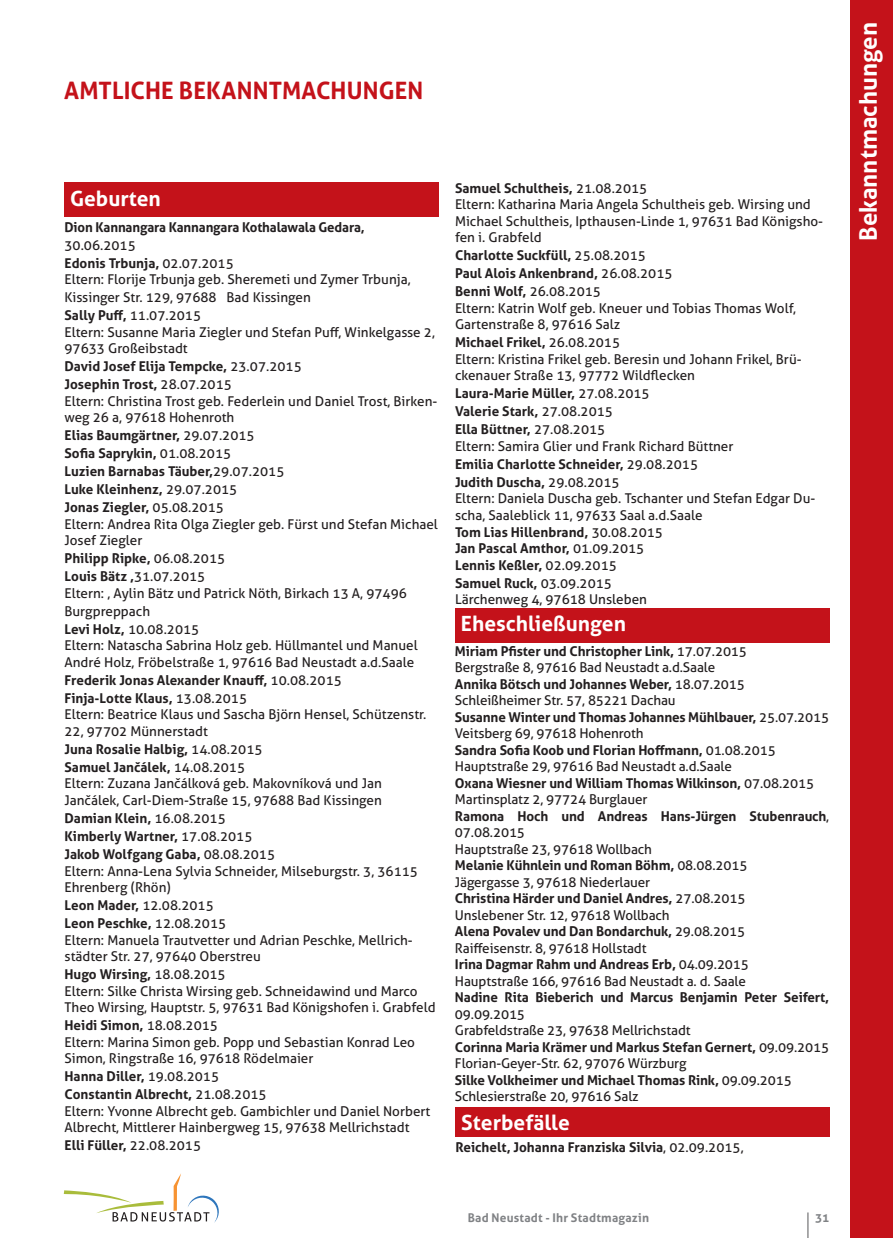
<style>
.page{position:relative;width:893px;height:1238px;background:#fff}
.page>*{position:absolute;margin:0;border:0;box-sizing:border-box;transform-origin:0 0}
.t1{font:700 24px "Aller";letter-spacing:.005em;color:#c4121a}
.t2{font:700 24px "Aller";color:#fff}
.t3{font:700 21px "Aller";color:#fff}
.t4{font:13.5px/16.5px "Aller";color:#231f20}
.t5{font:700 13.5px/18px "Aller";color:#231f20}
.t6{font:700 12px "Aller";letter-spacing:.02em;color:#808285}
.s1{font-weight:700}
.s2{font-weight:400}
</style>
<div class="page">
<svg style="left:808px;top:1212px;width:1px;height:25px"></svg>
<svg style="left:64px;top:1173px;width:155px;height:49px"></svg>
<div style="left:850px;top:0;width:43px;height:1237px;background:#c4121a"></div>
<div style="left:64px;top:183px;width:374px;height:34px;background:#c4121a"></div>
<div style="left:455px;top:608px;width:374px;height:34px;background:#c4121a"></div>
<div style="left:455px;top:1107px;width:375px;height:30px;background:#c4121a"></div>
<h1 class="t1" style="left:64px;top:76px;width:360px">amtliche bekanntmachungen</h1>
<h2 class="t3" style="left:70px;top:185px;width:92px">Geburten</h2>
<p class="t5" style="left:65px;top:218px;width:302px">Dion Kannangara Kannangara Kothalawala Gedara,</p>
<p class="t4" style="left:65px;top:236px;width:171px;line-height:18px">30.06.2015<br><span class="s1">Edonis Trbunja,</span> 02.07.2015</p>
<p class="t4" style="left:65px;top:270px;width:348px;line-height:18px">Eltern: Florije Trbunja geb. Sheremeti und Zymer Trbunja,<br>Kissinger Str. 129, 97688 Bad Kissingen<br><span class="s1">Sally Puff,</span> 11.07.2015</p>
<p class="t4" style="left:65px;top:324px;width:372px">Eltern: Susanne Maria Ziegler und Stefan Puff, Winkelgasse 2,<br>97633 Großeibstadt</p>
<p class="t5" style="left:65px;top:357px;width:239px">David Josef Elija Tempcke, <span class="s2">23.07.2015<br></span>Josephin Trost, <span class="s2">28.07.2015</span></p>
<p class="t4" style="left:65px;top:393px;width:374px">Eltern: Christina Trost geb. Federlein und Daniel Trost, Birken&shy;weg 26 a, 97618 Hohenroth</p>
<p class="t5" style="left:65px;top:426px;width:221px">Elias Baumgärtner, <span class="s2">29.07.2015<br></span>Sofia Saprykin, <span class="s2">01.08.2015<br></span>Luzien Barnabas Täuber,<span class="s2">29.07.2015<br></span>Luke Kleinhenz, <span class="s2">29.07.2015<br></span>Jonas Ziegler, <span class="s2">05.08.2015</span></p>
<p class="t4" style="left:65px;top:516px;width:375px">Eltern: Andrea Rita Olga Ziegler geb. Fürst und Stefan Michael<br>Josef Ziegler</p>
<p class="t5" style="left:65px;top:549px;width:162px">Philipp Ripke, <span class="s2">06.08.2015<br></span>Louis Bätz ,<span class="s2">31.07.2015</span></p>
<p class="t4" style="left:65px;top:584px;width:344px;line-height:18px">Eltern: , Aylin Bätz und Patrick Nöth, Birkach 13 A, 97496<br>Burgpreppach<br><span class="s1">Levi Holz,</span> 10.08.2015</p>
<p class="t4" style="left:65px;top:637px;width:355px">Eltern: Natascha Sabrina Holz geb. Hüllmantel und Manuel<br>André Holz, Fröbelstraße 1, 97616 Bad Neustadt a.d.Saale</p>
<p class="t5" style="left:65px;top:671px;width:279px">Frederik Jonas Alexander Knauff, <span class="s2">10.08.2015<br></span>Finja-Lotte Klaus, <span class="s2">13.08.2015</span></p>
<p class="t4" style="left:65px;top:706px;width:363px">Eltern: Beatrice Klaus und Sascha Björn Hensel, Schützenstr.<br>22, 97702 Münnerstadt</p>
<p class="t5" style="left:65px;top:740px;width:200px">Juna Rosalie Halbig, <span class="s2">14.08.2015<br></span>Samuel Jančálek, <span class="s2">14.08.2015</span></p>
<p class="t4" style="left:65px;top:775px;width:319px">Eltern: Zuzana Jančálková geb. Makovníková und Jan<br>Jančálek, Carl-Diem-Straße 15, 97688 Bad Kissingen</p>
<p class="t5" style="left:65px;top:809px;width:212px">Damian Klein, <span class="s2">16.08.2015<br></span>Kimberly Wartner, <span class="s2">17.08.2015<br></span>Jakob Wolfgang Gaba, <span class="s2">08.08.2015</span></p>
<p class="t4" style="left:65px;top:862px;width:355px">Eltern: Anna-Lena Sylvia Schneider, Milseburgstr. 3, 36115<br>Ehrenberg (Rhön)</p>
<p class="t5" style="left:65px;top:896px;width:163px">Leon Mader, <span class="s2">12.08.2015<br></span>Leon Peschke, <span class="s2">12.08.2015</span></p>
<p class="t4" style="left:65px;top:931px;width:350px">Eltern: Manuela Trautvetter und Adrian Peschke, Mellrich&shy;städter Str. 27, 97640 Oberstreu</p>
<p class="t4" style="left:65px;top:965px;width:373px"><span class="s1">Hugo Wirsing,</span> 18.08.2015<br>Eltern: Silke Christa Wirsing geb. Schneidawind und Marco<br>Theo Wirsing, Hauptstr. 5, 97631 Bad Königshofen i. Grabfeld</p>
<p class="t4" style="left:65px;top:1016px;width:352px"><span class="s1">Heidi Simon,</span> 18.08.2015<br>Eltern: Marina Simon geb. Popp und Sebastian Konrad Leo<br>Simon, Ringstraße 16, 97618 Rödelmaier</p>
<p class="t5" style="left:65px;top:1067px;width:204px">Hanna Diller, <span class="s2">19.08.2015<br></span>Constantin Albrecht, <span class="s2">21.08.2015</span></p>
<p class="t4" style="left:65px;top:1102px;width:367px">Eltern: Yvonne Albrecht geb. Gambichler und Daniel Norbert<br>Albrecht, Mittlerer Hainbergweg 15, 97638 Mellrichstadt</p>
<p class="t5" style="left:65px;top:1136px;width:138px">Elli Füller, <span class="s2">22.08.2015</span></p>
<p class="t4" style="left:455px;top:180px;width:370px"><span class="s1">Samuel Schultheis,</span> 21.08.2015<br>Eltern: Katharina Maria Angela Schultheis geb. Wirsing und Michael Schultheis, Ipthausen-Linde 1, 97631 Bad Königsho&shy;fen i. Grabfeld</p>
<p class="t5" style="left:455px;top:246px;width:219px">Charlotte Suckfüll, <span class="s2">25.08.2015<br></span>Paul Alois Ankenbrand, <span class="s2">26.08.2015<br></span>Benni Wolf, <span class="s2">26.08.2015</span></p>
<p class="t4" style="left:455px;top:300px;width:343px">Eltern: Katrin Wolf geb. Kneuer und Tobias Thomas Wolf,<br>Gartenstraße 8, 97616 Salz</p>
<p class="t4" style="left:455px;top:334px;width:348px"><span class="s1">Michael Frikel,</span> 26.08.2015<br>Eltern: Kristina Frikel geb. Beresin und Johann Frikel, Brü&shy;ckenauer Straße 13, 97772 Wildflecken</p>
<p class="t5" style="left:455px;top:384px;width:196px">Laura-Marie Müller, <span class="s2">27.08.2015<br></span>Valerie Stark, <span class="s2">27.08.2015<br></span>Ella Büttner, <span class="s2">27.08.2015</span></p>
<p class="t4" style="left:455px;top:437px;width:280px;line-height:18px">Eltern: Samira Glier und Frank Richard Büttner<br><span class="s1">Emilia Charlotte Schneider,</span> 29.08.2015<br><span class="s1">Judith Duscha,</span> 29.08.2015</p>
<p class="t4" style="left:455px;top:490px;width:362px">Eltern: Daniela Duscha geb. Tschanter und Stefan Edgar Du&shy;scha, Saaleblick 11, 97633 Saal a.d.Saale<br><span class="s1">Tom Lias Hillenbrand,</span> 30.08.2015<br><span class="s1">Jan Pascal Amthor,</span> 01.09.2015<br><span class="s1">Lennis Keßler,</span> 02.09.2015</p>
<p class="t4" style="left:455px;top:574px;width:194px"><span class="s1">Samuel Ruck,</span> 03.09.2015<br>Lärchenweg 4, 97618 Unsleben</p>
<h2 class="t3" style="left:461px;top:611px;width:167px">Eheschließungen</h2>
<p class="t4" style="left:455px;top:642px;width:376px"><span class="s1">Miriam Pfister und Christopher Link,</span> 17.07.2015<br>Bergstraße 8, 97616 Bad Neustadt a.d.Saale<br><span class="s1">Annika Bötsch und Johannes Weber,</span> 18.07.2015<br>Schleißheimer Str. 57, 85221 Dachau<br><span class="s1">Susanne Winter und Thomas Johannes Mühlbauer,</span> 25.07.2015<br>Veitsberg 69, 97618 Hohenroth<br><span class="s1">Sandra Sofia Koob und Florian Hoffmann,</span> 01.08.2015<br>Hauptstraße 29, 97616 Bad Neustadt a.d.Saale<br><span class="s1">Oxana Wiesner und William Thomas Wilkinson,</span> 07.08.2015<br>Martinsplatz 2, 97724 Burglauer<br><span class="s1">Ramona Hoch und Andreas Hans-Jürgen Stubenrauch</span>, 07.08.2015<br>Hauptstraße 23, 97618 Wollbach<br><span class="s1">Melanie Kühnlein und Roman Böhm,</span> 08.08.2015<br>Jägergasse 3, 97618 Niederlauer<br><span class="s1">Christina Härder und Daniel Andres,</span> 27.08.2015<br>Unslebener Str. 12, 97618 Wollbach<br><span class="s1">Alena Povalev und Dan Bondarchuk,</span> 29.08.2015<br>Raiffeisenstr. 8, 97618 Hollstadt<br><span class="s1">Irina Dagmar Rahm und Andreas Erb,</span> 04.09.2015<br>Hauptstraße 166, 97616 Bad Neustadt a. d. Saale</p>
<p class="t5" style="left:455px;top:988px;width:376px">Nadine Rita Bieberich und Marcus Benjamin Peter Seifert,</p>
<p class="t4" style="left:455px;top:1005px;width:376px">09.09.2015<br>Grabfeldstraße 23, 97638 Mellrichstadt<br><span class="s1">Corinna Maria Krämer und Markus Stefan Gernert,</span> 09.09.2015<br>Florian-Geyer-Str. 62, 97076 Würzburg<br><span class="s1">Silke Volkheimer und Michael Thomas Rink,</span> 09.09.2015<br>Schlesierstraße 20, 97616 Salz</p>
<h2 class="t3" style="left:461px;top:1109px;width:110px">Sterbefälle</h2>
<p class="t5" style="left:455px;top:1138px;width:290px">Reichelt, Johanna Franziska Silvia<span class="s2">, 02.09.2015,</span></p>
<p class="t6" style="left:468px;top:1209px;width:183px">Bad Neustadt - Ihr Stadtmagazin</p>
<p class="t6" style="left:815px;top:1209px;width:16px">31</p>
<h1 class="t2" style="left:853px;top:241px;width:220px;rotate:-90deg">Bekanntmachungen</h1>
</div>
